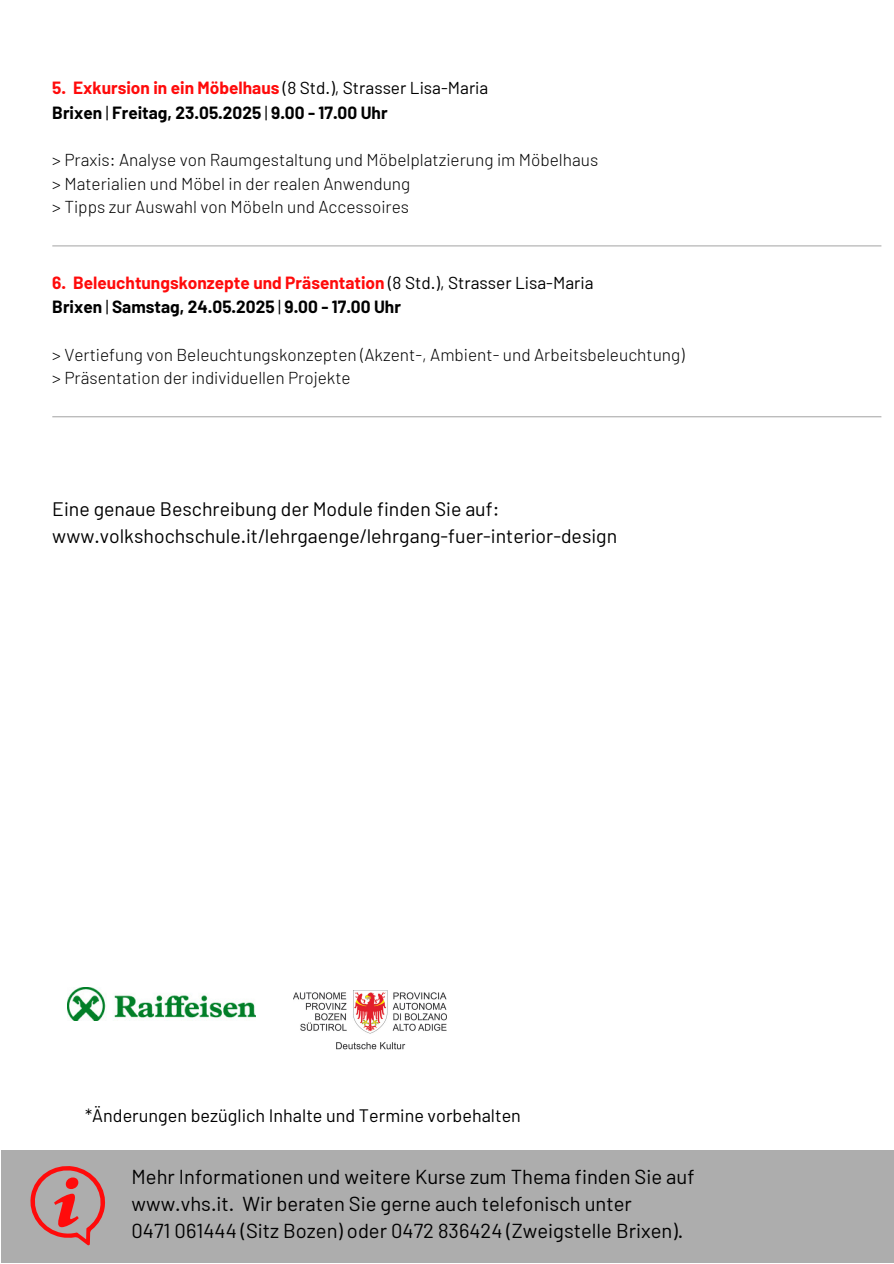
<style>
.page{position:relative;width:894px;height:1264px;background:#fff}
.page>*{position:absolute;margin:0;border:0;box-sizing:border-box;transform-origin:0 0}
.t1{font:20.25px/26.8px "Barlow";color:#000}
.t2{font:19.5px/27px "Barlow";color:#000}
.t3{font:18px "Barlow";color:#000}
.t4{font:300 17.25px "Barlow";color:#000}
.t5{font:700 17.25px "Barlow";color:#000}
.t6{font:700 17.25px "Barlow";color:#ff0b0b}
.t7{font:17.25px "Barlow";color:#000}
.s1{font-weight:700;color:#ff0b0b}
.s2{font-weight:400}
.s3{font-weight:400;color:#000}
</style>
<div class="page">
<hr style="left:52px;top:245px;width:829px;height:1px;background:#adadad">
<div style="left:1px;top:1150px;width:892px;height:113px;background:#adadad"></div>
<img style="left:68px;top:987px;width:187px;height:33px">
<img style="left:294px;top:990px;width:153px;height:59px">
<svg style="left:30px;top:1166px;width:75px;height:79px"></svg>
<hr style="left:52px;top:416px;width:829px;height:1px;background:#adadad">
<h1 class="t7" style="left:52px;top:77px;width:437px"><span class="s1">5. Exkursion in ein Möbelhaus</span> (8 Std.), Strasser Lisa-Maria</h1>
<p class="t5" style="left:52px;top:102px;width:337px">Brixen <span class="s2">|</span> Freitag, 23.05.2025 <span class="s2">|</span> 9.00 - 17.00 Uhr</p>
<p class="t4" style="left:52px;top:149px;width:547px">&gt; Praxis: Analyse von Raumgestaltung und Möbelplatzierung im Möbelhaus</p>
<p class="t4" style="left:52px;top:172px;width:359px">&gt; Materialien und Möbel in der realen Anwendung</p>
<p class="t4" style="left:52px;top:196px;width:358px">&gt; Tipps zur Auswahl von Möbeln und Accessoires</p>
<p class="t6" style="left:52px;top:271px;width:542px">6. Beleuchtungskonzepte und Präsentation <span class="s3">(8 Std.), Strasser Lisa-Maria</span></p>
<p class="t5" style="left:52px;top:296px;width:350px">Brixen <span class="s2">|</span> Samstag, 24.05.2025 <span class="s2">|</span> 9.00 - 17.00 Uhr</p>
<p class="t4" style="left:52px;top:343px;width:633px">&gt; Vertiefung von Beleuchtungskonzepten (Akzent-, Ambient- und Arbeitsbeleuchtung)</p>
<p class="t4" style="left:52px;top:367px;width:300px">&gt; Präsentation der individuellen Projekte</p>
<p class="t2" style="left:52px;top:494px;width:566px">Eine genaue Beschreibung der Module finden Sie auf: www.volkshochschule.it/lehrgaenge/lehrgang-fuer-interior-design</p>
<p class="t3" style="left:85px;top:1103px;width:437px">*Änderungen bezüglich Inhalte und Termine vorbehalten</p>
<p class="t1" style="left:131px;top:1162px;width:564px">Mehr Informationen und weitere Kurse zum Thema finden Sie auf www.vhs.it. Wir beraten Sie gerne auch telefonisch unter<br>0471 061444 (Sitz Bozen) oder 0472 836424 (Zweigstelle Brixen).</p>
</div>
